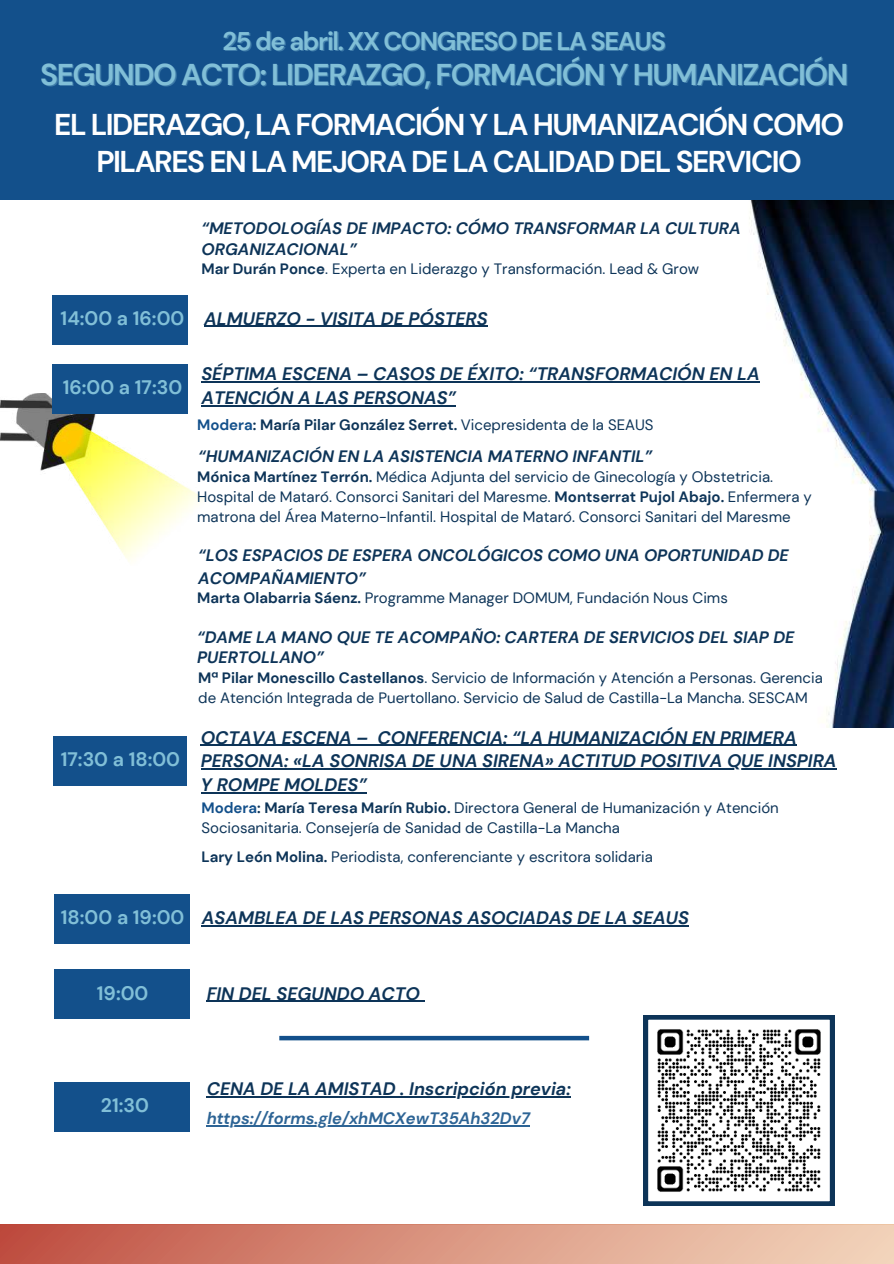
<style>
.page{position:relative;width:894px;height:1264px;background:#fff}
.page>*{position:absolute;margin:0;border:0;box-sizing:border-box;transform-origin:0 0}
.t1{font:700 30px/36px "DM Sans";letter-spacing:-.05em;color:#fff;text-align:center}
.t2{font:700 30px "DM Sans";letter-spacing:-.05em;color:#81bfd7}
.t3{font:700 25.5px "DM Sans";letter-spacing:-.05em;color:#81bfd7}
.t4{font:700 19.5px "DM Sans";color:#81bfd7}
.t5{font:italic 700 18px/23.7px "DM Sans";color:#0d3458}
.t6{font:italic 700 16.5px/20.2px "DM Sans";color:#0d3458}
.t7{font:italic 700 16.5px "DM Sans";color:#2d6495}
.t8{font:15px/20.2px "DM Sans";color:#0d3458}
.t9{font:700 15px "DM Sans";color:#0d3458}
.s1{font-weight:700}
.s2{font-style:normal;font-size:19.5px;color:#81bfd7}
.s3{color:#13508b}
.s4{font-weight:400}
.s5{font-weight:700;color:#13508b}
</style>
<div class="page">
<img style="left:646px;top:200px;width:247px;height:527px">
<img style="left:0;top:393px;width:208px;height:169px">
<div style="left:54px;top:736px;width:133px;height:50px;background:#13508b"></div>
<hr style="left:201px;top:745px;width:167px;height:1px;background:#0d3458">
<hr style="left:377px;top:745px;width:419px;height:1px;background:#0d3458">
<hr style="left:201px;top:768px;width:635px;height:1px;background:#0d3458">
<hr style="left:201px;top:792px;width:165px;height:1px;background:#0d3458">
<div style="left:52px;top:295px;width:135px;height:49px;background:#13508b"></div>
<hr style="left:204px;top:326px;width:283px;height:1px;background:#0d3458">
<div style="left:54px;top:969px;width:136px;height:50px;background:#13508b"></div>
<hr style="left:207px;top:1000px;width:213px;height:1px;background:#0d3458">
<div style="left:0;top:0;width:893px;height:200px;background:#13508b"></div>
<div style="left:0;top:1224px;width:893px;height:39px;background:linear-gradient(to right,#c05042,#f4d8bf)"></div>
<div style="left:279px;top:1035px;width:310px;height:5px;background:#13508b"></div>
<svg style="left:643px;top:1015px;width:190px;height:190px"></svg>
<div style="left:54px;top:1081px;width:136px;height:50px;background:#13508b"></div>
<hr style="left:207px;top:1095px;width:363px;height:2px;background:#0d3458">
<hr style="left:207px;top:1124px;width:322px;height:2px;background:#2d6495">
<div style="left:52px;top:364px;width:135px;height:49px;background:#13508b"></div>
<hr style="left:201px;top:381px;width:558px;height:1px;background:#0d3458">
<hr style="left:201px;top:405px;width:255px;height:1px;background:#0d3458">
<div style="left:54px;top:893px;width:136px;height:50px;background:#13508b"></div>
<hr style="left:202px;top:925px;width:486px;height:1px;background:#0d3458">
<h2 class="t3" style="left:222px;top:24px;width:444px">25 de abril. XX CONGRESO DE LA SEAUS</h2>
<h1 class="t2" style="left:40px;top:55px;width:809px">SEGUNDO ACTO: LIDERAZGO, FORMACIÓN Y HUMANIZACIÓN</h1>
<h1 class="t1" style="left:54px;top:107px;width:791px">EL LIDERAZGO, LA FORMACIÓN Y LA HUMANIZACIÓN COMO<br>PILARES EN LA MEJORA DE LA CALIDAD DEL SERVICIO</h1>
<p class="t6" style="left:201px;top:218px;width:540px">“METODOLOGÍAS DE IMPACTO: CÓMO TRANSFORMAR LA CULTURA<br>ORGANIZACIONAL”</p>
<p class="t8" style="left:201px;top:259px;width:499px"><span class="s1">Mar Durán Ponce</span>. Experta en Liderazgo y Transformación. Lead &amp; Grow</p>
<p class="t5" style="left:61px;top:307px;width:428px"><span class="s2">14:00 a 16:00</span> ALMUERZO - VISITA DE PÓSTERS</p>
<h3 class="t4" style="left:63px;top:374px;width:121px">16:00 a 17:30</h3>
<h3 class="t4" style="left:61px;top:746px;width:121px">17:30 a 18:00</h3>
<p class="t5" style="left:201px;top:362px;width:559px">SÉPTIMA ESCENA – CASOS DE ÉXITO: “TRANSFORMACIÓN EN LA<br>ATENCIÓN A LAS PERSONAS”</p>
<p class="t9" style="left:197px;top:415px;width:458px"><span class="s3">Modera</span>: María Pilar González Serret. <span class="s4">Vicepresidenta de la SEAUS</span></p>
<p class="t8" style="left:197px;top:466px;width:616px"><span class="s1">Mónica Martínez Terrón.</span> Médica Adjunta del servicio de Ginecología y Obstetricia.<br>Hospital de Mataró. Consorci Sanitari del Maresme. <span class="s1">Montserrat Pujol Abajo.</span> Enfermera y matrona del Área Materno-Infantil. Hospital de Mataró. Consorci Sanitari del Maresme</p>
<p class="t6" style="left:198px;top:446px;width:455px">“HUMANIZACIÓN EN LA ASISTENCIA MATERNO INFANTIL”</p>
<p class="t6" style="left:198px;top:544px;width:592px;line-height:22.5px">“LOS ESPACIOS DE ESPERA ONCOLÓGICOS COMO UNA OPORTUNIDAD DE<br>ACOMPAÑAMIENTO”</p>
<p class="t8" style="left:197px;top:588px;width:532px"><span class="s1">Marta Olabarria Sáenz.</span> Programme Manager DOMUM, Fundación Nous Cims</p>
<p class="t6" style="left:197px;top:627px;width:598px">“DAME LA MANO QUE TE ACOMPAÑO: CARTERA DE SERVICIOS DEL SIAP DE<br>PUERTOLLANO”</p>
<p class="t8" style="left:198px;top:667px;width:626px"><span class="s1">Mª Pilar Monescillo Castellanos</span>. Servicio de Información y Atención a Personas. Gerencia de Atención Integrada de Puertollano. Servicio de Salud de Castilla-La Mancha. SESCAM</p>
<p class="t5" style="left:201px;top:725px;width:637px">OCTAVA ESCENA – CONFERENCIA: “LA HUMANIZACIÓN EN PRIMERA<br>PERSONA: «LA SONRISA DE UNA SIRENA» ACTITUD POSITIVA QUE INSPIRA<br>Y ROMPE MOLDES”</p>
<p class="t8" style="left:201px;top:797px;width:578px"><span class="s5">Modera</span><span class="s1">: María Teresa Marín Rubio.</span> Directora General de Humanización y Atención<br>Sociosanitaria. Consejería de Sanidad de Castilla-La Mancha</p>
<p class="t8" style="left:201px;top:846px;width:453px"><span class="s1">Lary León Molina.</span> Periodista, conferenciante y escritora solidaria</p>
<p class="t5" style="left:61px;top:906px;width:629px"><span class="s2">18:00 a 19:00</span> ASAMBLEA DE LAS PERSONAS ASOCIADAS DE LA SEAUS</p>
<h3 class="t4" style="left:97px;top:980px;width:53px">19:00</h3>
<p class="t5" style="left:207px;top:981px;width:215px">FIN DEL SEGUNDO ACTO</p>
<h3 class="t4" style="left:101px;top:1092px;width:50px">21:30</h3>
<p class="t5" style="left:207px;top:1076px;width:365px">CENA DE LA AMISTAD . Inscripción previa:</p>
<p class="t7" style="left:207px;top:1107px;width:324px">https://forms.gle/xhMCXewT35Ah32Dv7</p>
</div>
